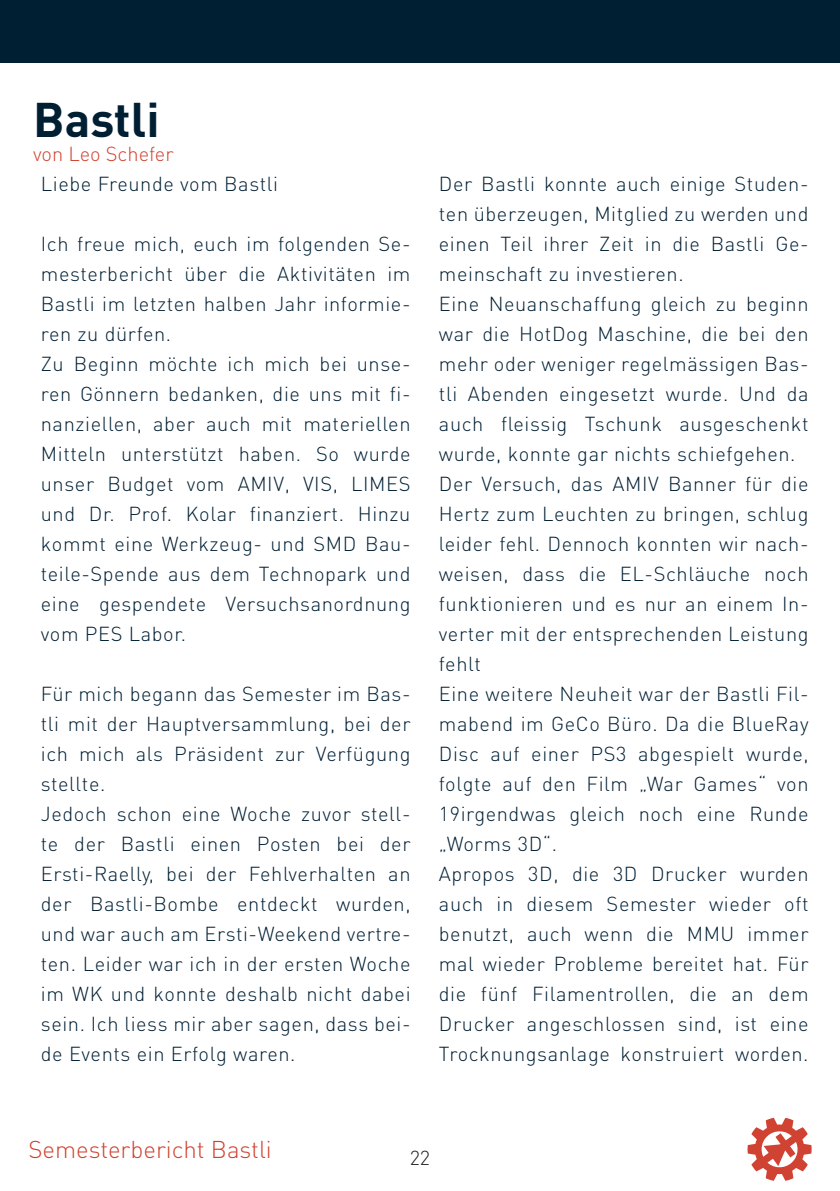
<style>
.page{position:relative;width:840px;height:1191px;background:#fff}
.page>*{position:absolute;margin:0;border:0;box-sizing:border-box;transform-origin:0 0}
.Absatzformat_1{font:700 48px "DIN Pro";color:#001f33}
.Absatzformat_1-2{font:300 24px "DIN Pro";color:#d04231}
.Fliesstext{font:300 20px/30px "DIN Pro";letter-spacing:.03em;color:#001f33;text-align:justify}
.Absatzformat_1-3{font:300 20px "DIN Pro";color:#d04231}
.t1{font:300 20px "DIN Pro";color:#231f20}
</style>
<div class="page">
<div style="left:0;top:0;width:839px;height:63px;background:#001f33"></div>
<svg style="left:747px;top:1117px;width:64px;height:63px"></svg>
<hr style="left:839px;top:0;width:1px;height:63px;background:#001f33">
<p class="Absatzformat_1" style="left:33px;top:87px;width:128px">Bastli</p>
<p class="Absatzformat_1-3" style="left:33px;top:140px;width:142px">von Leo Schefer</p>
<p class="Fliesstext" style="left:41px;top:168px;width:238px">Liebe Freunde vom Bastli</p>
<p class="Fliesstext" style="left:41px;top:228px;width:371px">Ich freue mich, euch im folgenden Se&shy;mesterbericht über die Aktivitäten im Bastli im letzten halben Jahr informie&shy;ren zu dürfen.</p>
<p class="Fliesstext" style="left:41px;top:348px;width:371px">Zu Beginn möchte ich mich bei unse&shy;ren Gönnern bedanken, die uns mit fi&shy;nanziellen, aber auch mit materiellen Mitteln unterstützt haben. So wurde unser Budget vom AMIV, VIS, LIMES und Dr. Prof. Kolar finanziert. Hinzu kommt eine Werkzeug- und SMD Bau&shy;teile-Spende aus dem Technopark und eine gespendete Versuchsanordnung vom PES Labor.</p>
<p class="Fliesstext" style="left:41px;top:678px;width:371px">Für mich begann das Semester im Bas&shy;tli mit der Hauptversammlung, bei der ich mich als Präsident zur Verfügung stellte.</p>
<p class="Fliesstext" style="left:41px;top:798px;width:371px">Jedoch schon eine Woche zuvor stell&shy;te der Bastli einen Posten bei der Ersti-Raelly, bei der Fehlverhalten an der Bastli-Bombe entdeckt wurden, und war auch am Ersti-Weekend vertre&shy;ten. Leider war ich in der ersten Woche im WK und konnte deshalb nicht dabei sein. Ich liess mir aber sagen, dass bei&shy;de Events ein Erfolg waren.</p>
<p class="Fliesstext" style="left:438px;top:168px;width:371px">Der Bastli konnte auch einige Studen&shy;ten überzeugen, Mitglied zu werden und einen Teil ihrer Zeit in die Bastli Ge&shy;meinschaft zu investieren.</p>
<p class="Fliesstext" style="left:438px;top:288px;width:371px">Eine Neuanschaffung gleich zu beginn war die HotDog Maschine, die bei den mehr oder weniger regelmässigen Bas&shy;tli Abenden eingesetzt wurde. Und da auch fleissig Tschunk ausgeschenkt wurde, konnte gar nichts schiefgehen.</p>
<p class="Fliesstext" style="left:438px;top:468px;width:371px">Der Versuch, das AMIV Banner für die Hertz zum Leuchten zu bringen, schlug leider fehl. Dennoch konnten wir nach&shy;weisen, dass die EL-Schläuche noch funktionieren und es nur an einem In&shy;verter mit der entsprechenden Leistung fehlt</p>
<p class="Fliesstext" style="left:438px;top:678px;width:371px">Eine weitere Neuheit war der Bastli Fil&shy;mabend im GeCo Büro. Da die BlueRay Disc auf einer PS3 abgespielt wurde, folgte auf den Film „War Games“ von 19irgendwas gleich noch eine Runde „Worms 3D“.</p>
<p class="Fliesstext" style="left:438px;top:858px;width:371px">Apropos 3D, die 3D Drucker wurden auch in diesem Semester wieder oft benutzt, auch wenn die MMU immer mal wieder Probleme bereitet hat. Für die fünf Filamentrollen, die an dem Drucker angeschlossen sind, ist eine Trocknungsanlage konstruiert worden.</p>
<p class="Absatzformat_1-2" style="left:28px;top:1133px;width:245px">Semesterbericht Bastli</p>
<p class="t1" style="left:409px;top:1143px;width:22px">22</p>
</div>
